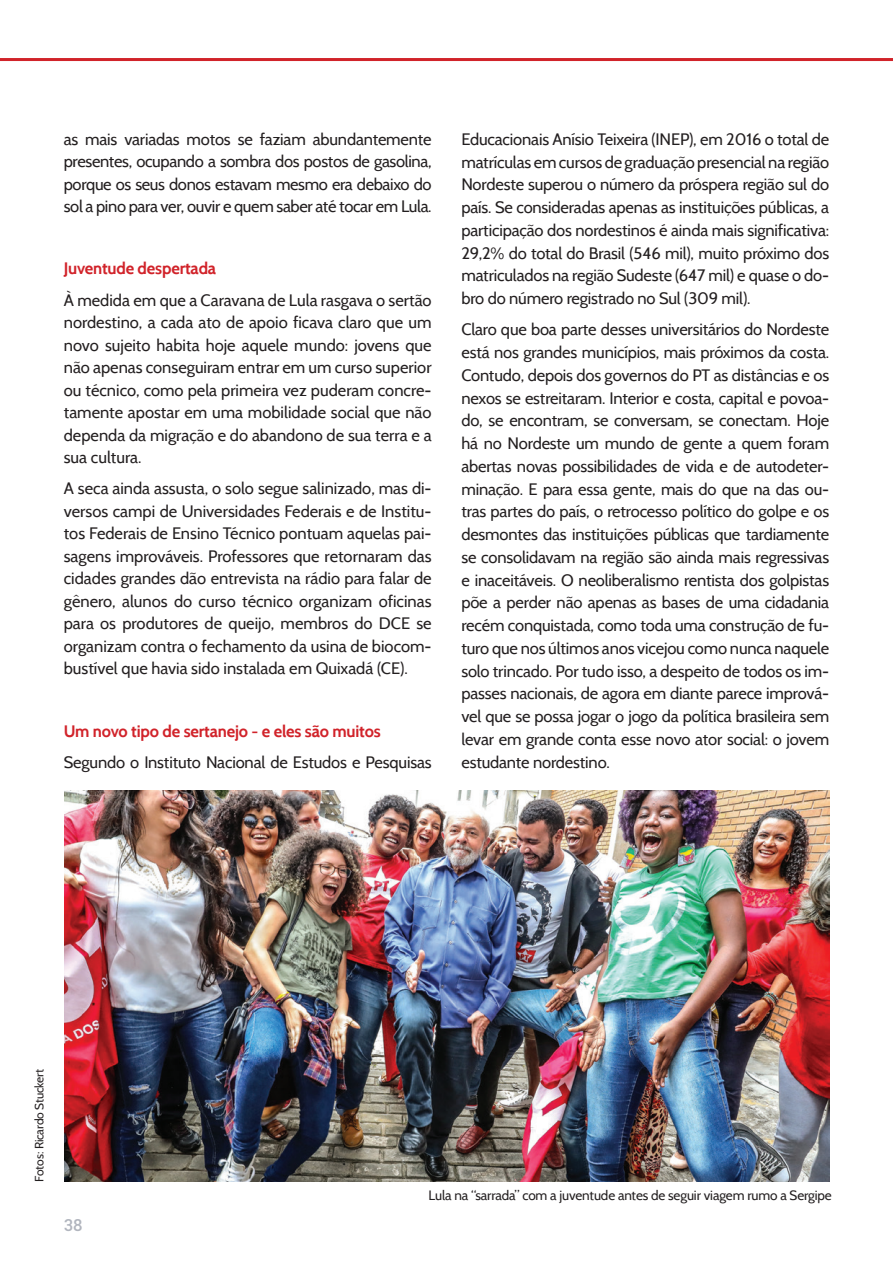
<style>
.page{position:relative;width:893px;height:1263px;background:#fff}
.page>*{position:absolute;margin:0;border:0;box-sizing:border-box;transform-origin:0 0}
.t1{font:16.5px/22.8px "Cabin";letter-spacing:-.01em;color:#231f20;text-align:justify}
.t2{font:700 16.5px "Cabin";letter-spacing:-.01em;color:#d1232a}
.t3{font:500 16.5px "Roboto";color:#b1b5be}
.t4{font:13.5px "Cabin";letter-spacing:-.01em;color:#231f20}
.t5{font:12px "Cabin";letter-spacing:-.01em;color:#231f20}
</style>
<div class="page">
<hr style="left:0;top:58px;width:893px;height:3px;background:#d1232a">
<img style="left:64px;top:790px;width:765px;height:391px">
<p class="t1" style="left:64px;top:128px;width:369px">as mais variadas motos se faziam abundantemente presentes, ocupando a sombra dos postos de gasolina, porque os seus donos estavam mesmo era debaixo do sol a pino para ver, ouvir e quem saber até tocar em Lula.</p>
<p class="t2" style="left:64px;top:259px;width:154px">Juventude despertada</p>
<p class="t1" style="left:64px;top:288px;width:369px">À medida em que a Caravana de Lula rasgava o sertão nordestino, a cada ato de apoio ficava claro que um novo sujeito habita hoje aquele mundo: jovens que não apenas conseguiram entrar em um curso superior ou técnico, como pela primeira vez puderam concre&shy;tamente apostar em uma mobilidade social que não dependa da migração e do abandono de sua terra e a sua cultura.</p>
<p class="t1" style="left:64px;top:477px;width:369px">A seca ainda assusta, o solo segue salinizado, mas di&shy;versos campi de Universidades Federais e de Institu&shy;tos Federais de Ensino Técnico pontuam aquelas pai&shy;sagens improváveis. Professores que retornaram das cidades grandes dão entrevista na rádio para falar de gênero, alunos do curso técnico organizam oficinas para os produtores de queijo, membros do DCE se organizam contra o fechamento da usina de biocom&shy;bustível que havia sido instalada em Quixadá (CE).</p>
<p class="t2" style="left:64px;top:721px;width:318px">Um novo tipo de sertanejo - e eles são muitos</p>
<p class="t1" style="left:64px;top:750px;width:369px">Segundo o Instituto Nacional de Estudos e Pesquisas</p>
<p class="t1" style="left:461px;top:128px;width:369px">Educacionais Anísio Teixeira (INEP), em 2016 o total de matrículas em cursos de graduação presencial na região Nordeste superou o número da próspera região sul do país. Se consideradas apenas as instituições públicas, a participação dos nordestinos é ainda mais significativa:<br>29,2% do total do Brasil (546 mil), muito próximo dos matriculados na região Sudeste (647 mil) e quase o do&shy;bro do número registrado no Sul (309 mil).</p>
<p class="t1" style="left:461px;top:318px;width:369px">Claro que boa parte desses universitários do Nordeste está nos grandes municípios, mais próximos da costa.<br>Contudo, depois dos governos do PT as distâncias e os nexos se estreitaram. Interior e costa, capital e povoa&shy;do, se encontram, se conversam, se conectam. Hoje há no Nordeste um mundo de gente a quem foram abertas novas possibilidades de vida e de autodeter&shy;minação. E para essa gente, mais do que na das ou&shy;tras partes do país, o retrocesso político do golpe e os desmontes das instituições públicas que tardiamente se consolidavam na região são ainda mais regressivas e inaceitáveis. O neoliberalismo rentista dos golpistas põe a perder não apenas as bases de uma cidadania recém conquistada, como toda uma construção de fu&shy;turo que nos últimos anos vicejou como nunca naquele solo trincado. Por tudo isso, a despeito de todos os im&shy;passes nacionais, de agora em diante parece imprová&shy;vel que se possa jogar o jogo da política brasileira sem levar em grande conta esse novo ator social: o jovem estudante nordestino.</p>
<p class="t5" style="left:32px;top:1181px;width:114px;rotate:-90deg">Fotos: Ricardo Stuckert</p>
<p class="t3" style="left:64px;top:1214px;width:20px">38</p>
<p class="t4" style="left:429px;top:1187px;width:405px">Lula na “sarrada” com a juventude antes de seguir viagem rumo a Sergipe</p>
</div>
